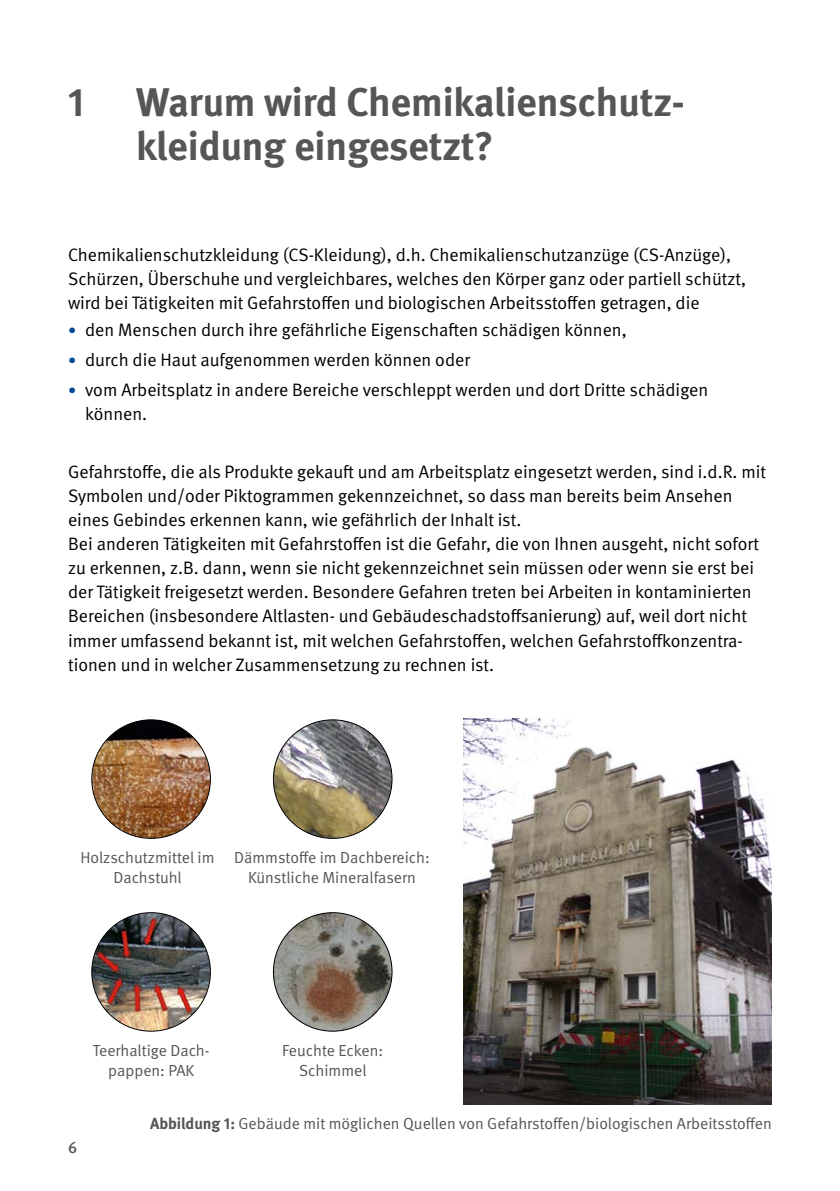
<style>
.page{position:relative;width:840px;height:1191px;background:#fff}
.page>*{position:absolute;margin:0;border:0;box-sizing:border-box;transform-origin:0 0}
.t1{font:700 40px/44px "DGUV Meta";color:#565656}
.t2{font:18px/24.2px "DGUV Meta";color:#000}
.t3{font:16px/20px "DGUV Meta";color:#565656;text-align:center}
.t4{font:500 16px "DGUV Meta";color:#565656}
.s1{font-size:16px;color:#004993}
.s2{font-weight:700}
</style>
<div class="page">
<img style="left:463px;top:719px;width:308px;height:385px">
<img style="left:273px;top:720px;width:119px;height:118px;border-radius:59px">
<img style="left:92px;top:720px;width:118px;height:118px;border-radius:59px">
<img style="left:92px;top:912px;width:118px;height:119px;border-radius:59px">
<img style="left:273px;top:912px;width:119px;height:119px;border-radius:59px">
<h1 class="t1" style="left:68px;top:82px;width:18px">1</h1>
<h1 class="t1" style="left:136px;top:82px;width:546px">Warum wird Chemikalienschutz&shy;kleidung eingesetzt?</h1>
<p class="t2" style="left:68px;top:243px;width:679px">Chemikalienschutzkleidung (CS-Kleidung), d.h. Chemikalienschutzanzüge (CS-Anzüge),<br>Schürzen, Überschuhe und vergleichbares, welches den Körper ganz oder partiell schützt, wird bei Tätigkeiten mit Gefahrstoffen und biologischen Arbeitsstoffen getragen, die</p>
<p class="t2" style="left:68px;top:318px;width:560px"><span class="s1">•</span> den Menschen durch ihre gefährliche Eigenschaften schädigen können,</p>
<p class="t2" style="left:68px;top:348px;width:403px"><span class="s1">•</span> durch die Haut aufgenommen werden können oder</p>
<p class="t2" style="left:85px;top:378px;width:624px;text-indent:-17px"><span class="s1">•</span> vom Arbeitsplatz in andere Bereiche verschleppt werden und dort Dritte schädigen können.</p>
<p class="t2" style="left:68px;top:460px;width:699px">Gefahrstoffe, die als Produkte gekauft und am Arbeitsplatz eingesetzt werden, sind i.d.R. mit Symbolen und/oder Piktogrammen gekennzeichnet, so dass man bereits beim Ansehen eines Gebindes erkennen kann, wie gefährlich der Inhalt ist.<br>Bei anderen Tätigkeiten mit Gefahrstoffen ist die Gefahr, die von Ihnen ausgeht, nicht sofort zu erkennen, z.B. dann, wenn sie nicht gekennzeichnet sein müssen oder wenn sie erst bei der Tätigkeit freigesetzt werden. Besondere Gefahren treten bei Arbeiten in kontaminierten Bereichen (insbesondere Altlasten- und Gebäudeschadstoffsanierung) auf, weil dort nicht immer umfassend bekannt ist, mit welchen Gefahrstoffen, welchen Gefahrstoffkonzentra&shy;tionen und in welcher Zusammensetzung zu rechnen ist.</p>
<p class="t3" style="left:80px;top:848px;width:135px">Holzschutzmittel im<br>Dachstuhl</p>
<p class="t3" style="left:234px;top:848px;width:197px">Dämmstoffe im Dachbereich:<br>Künstliche Mineralfasern</p>
<p class="t3" style="left:93px;top:1041px;width:118px">Teerhaltige Dach&shy;pappen: PAK</p>
<p class="t3" style="left:282px;top:1041px;width:102px">Feuchte Ecken:<br>Schimmel</p>
<p class="t4" style="left:68px;top:1137px;width:11px">6</p>
<p class="t3" style="left:150px;top:1113px;width:623px"><span class="s2">Abbildung 1:</span> Gebäude mit möglichen Quellen von Gefahrstoffen/biologischen Arbeitsstoffen</p>
</div>
